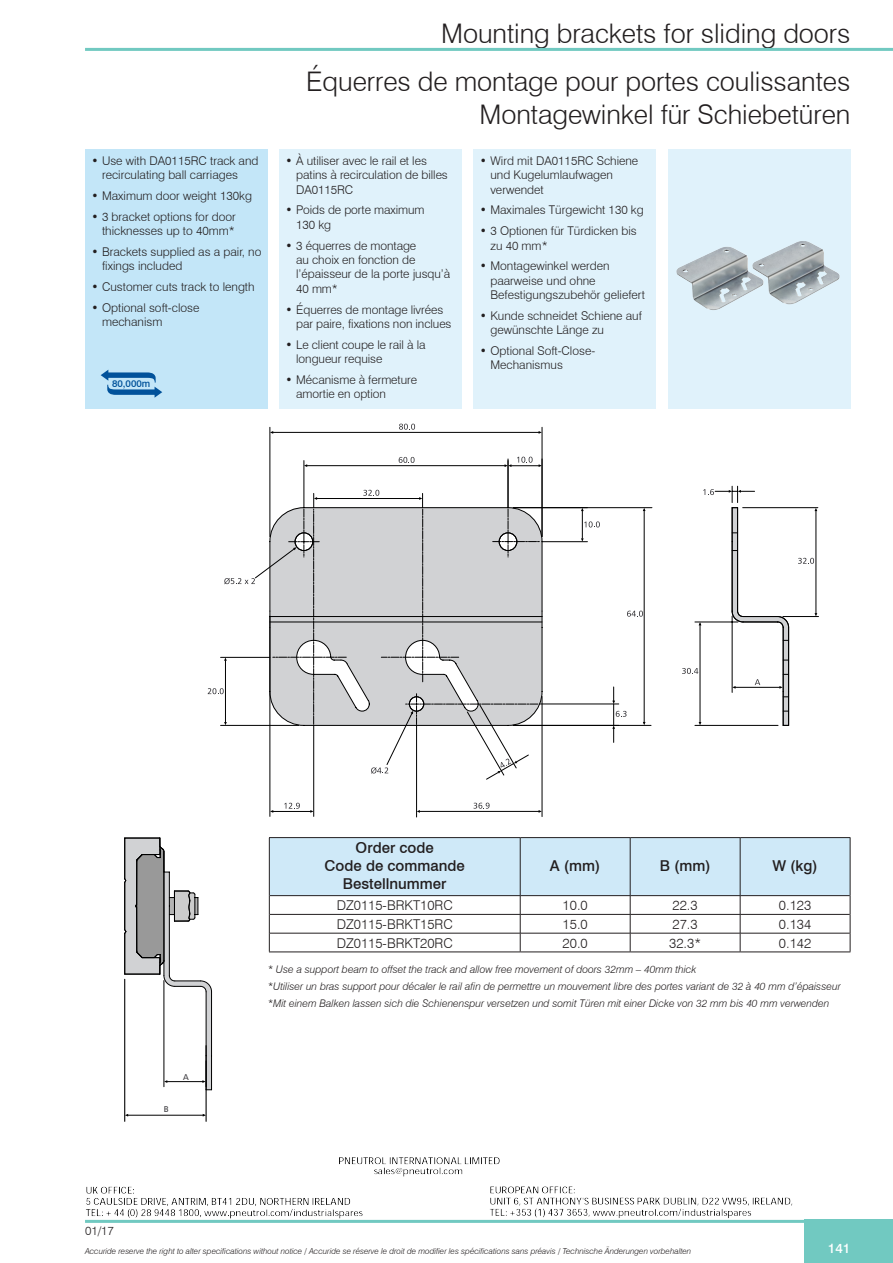
<style>
.page{position:relative;width:893px;height:1263px;background:#fff}
.page>*{position:absolute;margin:0;border:0;box-sizing:border-box;transform-origin:0 0}
.H1_Left{font:300 27px "Swiss 721 BT";letter-spacing:-.005em;color:#231f20}
.Table_H2{font:500 15px "Swiss 721 BT";color:#231f20}
.Table_Text{font:300 13.5px "Swiss 721 BT";color:#231f20}
.t1{font:500 13.5px "Swiss 721 BT";color:#fff}
.Dates{font:300 12px/14.4px "Swiss 721 BT";color:#231f20}
.Annotation_Italic_No{font:italic 300 10.5px "Swiss 721 BT";color:#231f20}
.Cycle_Arrows{font:500 9.75px "Swiss 721 BT";color:#01529a}
.t2{font:8.4px "Humanist 777 BT Roman B";color:#363539}
.t3{font:italic 300 8.25px "Swiss 721 BT";color:#231f20}
</style>
<div class="page">
<div style="left:85px;top:149px;width:183px;height:260px;background:#c3e6f8"></div>
<div style="left:279px;top:149px;width:183px;height:260px;background:#e0f2fb"></div>
<div style="left:473px;top:149px;width:183px;height:260px;background:#e0f2fb"></div>
<div style="left:668px;top:149px;width:182px;height:260px;background:#e0f2fb"></div>
<img style="left:676px;top:241px;width:164px;height:63px">
<hr style="left:270px;top:427px;width:1px;height:110px;background:#000">
<hr style="left:542px;top:427px;width:1px;height:110px;background:#000">
<hr style="left:272px;top:432px;width:267px;height:1px;background:#000">
<svg style="left:399px;top:424px;width:16px;height:6px"></svg>
<hr style="left:416px;top:725px;width:1px;height:92px;background:#000">
<hr style="left:542px;top:696px;width:1px;height:120px;background:#000">
<hr style="left:420px;top:811px;width:119px;height:1px;background:#000">
<svg style="left:473px;top:803px;width:17px;height:6px"></svg>
<hr style="left:270px;top:616px;width:1px;height:200px;background:#000">
<hr style="left:313px;top:725px;width:1px;height:91px;background:#000">
<hr style="left:273px;top:811px;width:38px;height:1px;background:#000">
<svg style="left:284px;top:803px;width:16px;height:6px"></svg>
<hr style="left:783px;top:616px;width:35px;height:1px;background:#000">
<hr style="left:743px;top:507px;width:75px;height:1px;background:#000">
<hr style="left:816px;top:510px;width:1px;height:104px;background:#000">
<svg style="left:798px;top:558px;width:16px;height:6px"></svg>
<hr style="left:304px;top:461px;width:1px;height:47px;background:#000">
<hr style="left:307px;top:465px;width:199px;height:1px;background:#000">
<svg style="left:399px;top:457px;width:16px;height:6px"></svg>
<hr style="left:508px;top:459px;width:1px;height:49px;background:#000">
<svg style="left:540px;top:507px;width:113px;height:219px"></svg>
<svg style="left:505px;top:457px;width:37px;height:10px"></svg>
<svg style="left:581px;top:508px;width:19px;height:34px"></svg>
<svg style="left:612px;top:687px;width:14px;height:55px"></svg>
<svg style="left:682px;top:486px;width:107px;height:240px"></svg>
<svg style="left:208px;top:490px;width:332px;height:290px"></svg>
<hr style="left:269px;top:951px;width:251px;height:1px;background:#231f20">
<hr style="left:520px;top:951px;width:110px;height:1px;background:#231f20">
<hr style="left:630px;top:951px;width:110px;height:1px;background:#231f20">
<hr style="left:740px;top:951px;width:110px;height:1px;background:#231f20">
<svg style="left:269px;top:837px;width:582px;height:114px"></svg>
<svg style="left:101px;top:370px;width:61px;height:28px"></svg>
<hr style="left:124px;top:979px;width:1px;height:142px;background:#000">
<hr style="left:206px;top:1045px;width:1px;height:76px;background:#000">
<hr style="left:128px;top:1115px;width:76px;height:1px;background:#000">
<svg style="left:124px;top:837px;width:88px;height:253px"></svg>
<hr style="left:85px;top:48px;width:808px;height:3px;background:#71c9c1">
<hr style="left:85px;top:1220px;width:808px;height:3px;background:#71c9c1">
<div style="left:804px;top:1220px;width:89px;height:43px;background:#71c9c1"></div>
<img style="left:86px;top:1157px;width:707px;height:62px">
<p class="H1_Left" style="left:441px;top:17px;width:411px">Mounting brackets for sliding doors</p>
<p class="Dates" style="left:102px;top:153px;width:158px;text-indent:-11px">• Use with DA0115RC track and recirculating ball carriages</p>
<p class="Dates" style="left:91px;top:188px;width:162px">• Maximum door weight 130kg</p>
<p class="Dates" style="left:91px;top:209px;width:146px;text-align:right">• 3 bracket options for door thicknesses up to 40mm*</p>
<p class="Dates" style="left:102px;top:244px;width:161px;text-indent:-11px">• Brackets supplied as a pair, no fixings included</p>
<p class="Dates" style="left:91px;top:279px;width:165px">• Customer cuts track to length</p>
<p class="Dates" style="left:102px;top:300px;width:99px;text-indent:-11px">• Optional soft-close mechanism</p>
<p class="Cycle_Arrows" style="left:112px;top:377px;width:40px">80,000m</p>
<p class="H1_Left" style="left:306px;top:65px;width:546px">Équerres de montage pour portes coulissantes</p>
<p class="H1_Left" style="left:479px;top:98px;width:372px">Montagewinkel für Schiebetüren</p>
<p class="Dates" style="left:296px;top:153px;width:153px;text-indent:-11px">• À utiliser avec le rail et les patins à recirculation de billes<br>DA0115RC</p>
<p class="Dates" style="left:296px;top:203px;width:130px;text-indent:-11px">• Poids de porte maximum<br>130 kg</p>
<p class="Dates" style="left:296px;top:238px;width:155px;text-indent:-11px">• 3 équerres de montage<br>au choix en fonction de l’épaisseur de la porte jusqu’à<br>40 mm*</p>
<p class="Dates" style="left:296px;top:302px;width:157px;text-indent:-11px">• Équerres de montage livrées par paire, fixations non inclues</p>
<p class="Dates" style="left:296px;top:337px;width:131px;text-indent:-11px">• Le client coupe le rail à la longueur requise</p>
<p class="Dates" style="left:296px;top:372px;width:122px;text-indent:-11px">• Mécanisme à fermeture amortie en option</p>
<p class="Dates" style="left:490px;top:153px;width:149px;text-indent:-11px">• Wird mit DA0115RC Schiene und Kugelumlaufwagen verwendet</p>
<p class="Dates" style="left:480px;top:203px;width:165px">• Maximales Türgewicht 130 kg</p>
<p class="Dates" style="left:490px;top:224px;width:148px;text-indent:-11px">• 3 Optionen für Türdicken bis zu 40 mm*</p>
<p class="Dates" style="left:490px;top:259px;width:156px;text-indent:-11px">• Montagewinkel werden paarweise und ohne<br>Befestigungszubehör geliefert</p>
<p class="Dates" style="left:490px;top:308px;width:153px;text-indent:-11px">• Kunde schneidet Schiene auf gewünschte Länge zu</p>
<p class="Dates" style="left:490px;top:343px;width:106px;text-indent:-11px">• Optional Soft-Close-<br>Mechanismus</p>
<p class="Table_H2" style="left:356px;top:839px;width:80px">Order code</p>
<p class="Table_H2" style="left:325px;top:857px;width:142px">Code de commande</p>
<p class="Table_H2" style="left:343px;top:875px;width:105px">Bestellnummer</p>
<p class="Table_H2" style="left:550px;top:857px;width:52px">A (mm)</p>
<p class="Table_H2" style="left:660px;top:857px;width:52px">B (mm)</p>
<p class="Table_H2" style="left:772px;top:857px;width:47px">W (kg)</p>
<p class="Dates" style="left:85px;top:1223px;width:30px">01/17</p>
<p class="t2" style="left:164px;top:1105px;width:6px">B</p>
<p class="t2" style="left:183px;top:1072px;width:7px">A</p>
<p class="Table_Text" style="left:337px;top:897px;width:117px">DZ0115-BRKT10RC</p>
<p class="Table_Text" style="left:563px;top:897px;width:27px">10.0</p>
<p class="Table_Text" style="left:673px;top:897px;width:27px">22.3</p>
<p class="Table_Text" style="left:779px;top:897px;width:34px">0.123</p>
<p class="Table_Text" style="left:337px;top:916px;width:117px">DZ0115-BRKT15RC</p>
<p class="Table_Text" style="left:563px;top:916px;width:27px">15.0</p>
<p class="Table_Text" style="left:673px;top:916px;width:27px">27.3</p>
<p class="Table_Text" style="left:779px;top:916px;width:34px">0.134</p>
<p class="Table_Text" style="left:337px;top:935px;width:117px">DZ0115-BRKT20RC</p>
<p class="Table_Text" style="left:563px;top:935px;width:27px">20.0</p>
<p class="Table_Text" style="left:669px;top:935px;width:33px">32.3*</p>
<p class="Table_Text" style="left:779px;top:935px;width:34px">0.142</p>
<p class="Annotation_Italic_No" style="left:268px;top:963px;width:430px">* Use a support beam to offset the track and allow free movement of doors 32mm – 40mm thick</p>
<p class="Annotation_Italic_No" style="left:268px;top:980px;width:574px">*Utiliser un bras support pour décaler le rail afin de permettre un mouvement libre des portes variant de 32 à 40 mm d’épaisseur</p>
<p class="Annotation_Italic_No" style="left:268px;top:996px;width:563px">*Mit einem Balken lassen sich die Schienenspur versetzen und somit Türen mit einer Dicke von 32 mm bis 40 mm verwenden</p>
<p class="t3" style="left:85px;top:1246px;width:608px">Accuride reserve the right to alter specifications without notice / Accuride se réserve le droit de modifier les spécifications sans préavis / Technische Änderungen vorbehalten</p>
<p class="t1" style="left:828px;top:1240px;width:24px">141</p>
</div>
